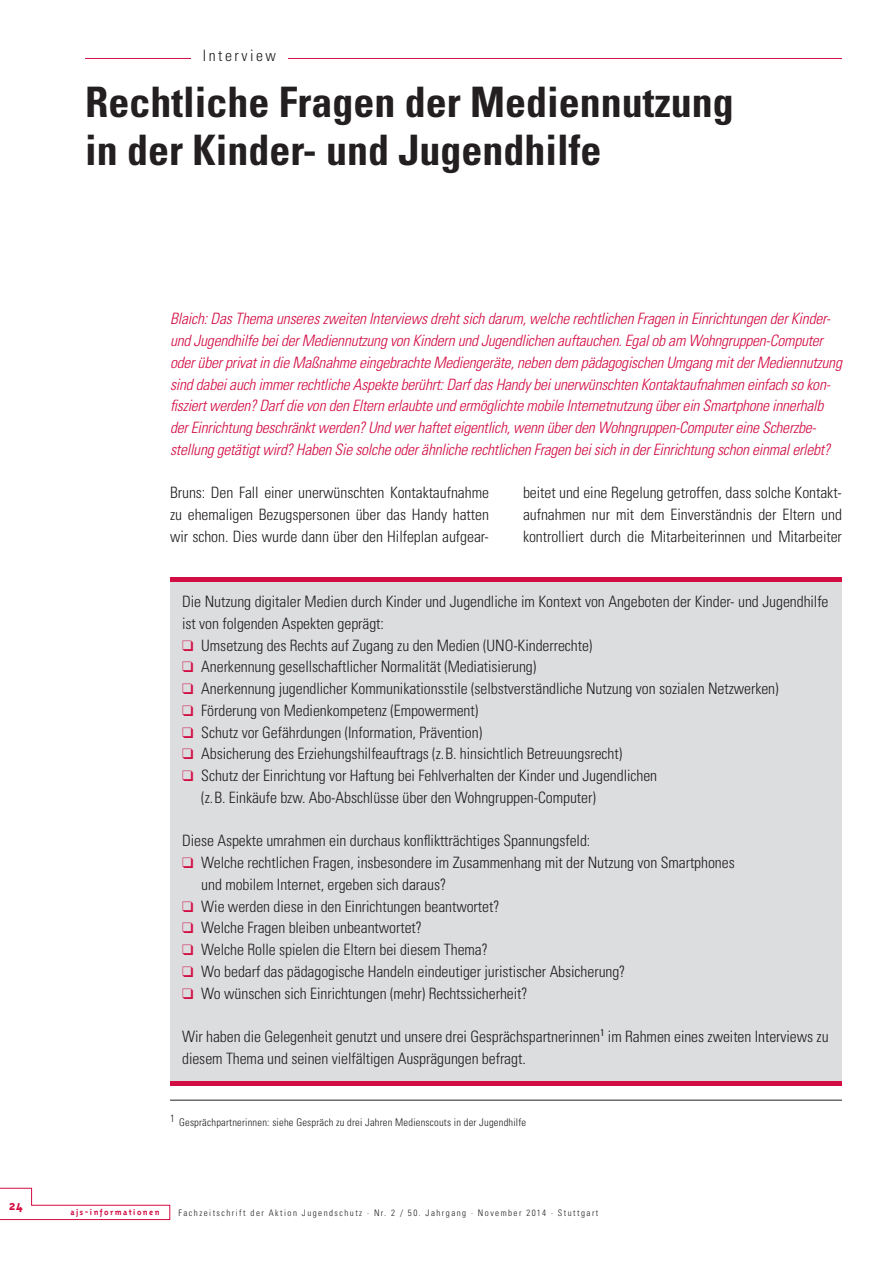
<style>
.page{position:relative;width:893px;height:1263px;background:#fff}
.page>*{position:absolute;margin:0;border:0;box-sizing:border-box;transform-origin:0 0}
.t1{font:700 condensed 42px/48px "Univers";color:#231f20}
.t2{font:300 condensed 15.6px/21.8px "Univers";letter-spacing:-.005em;color:#231f20}
.t3{font:italic 300 condensed 15.6px/21.8px "Univers";letter-spacing:-.015em;color:#d20d44}
.t4{font:300 condensed 15.6px "Univers";letter-spacing:.16em;color:#231f20}
.t5{font:700 15px "Triplex";color:#d20d44}
.t6{font:300 condensed 10.5px "Univers";letter-spacing:.02em;color:#231f20}
.t7{font:300 condensed 9px "Univers";letter-spacing:.16em;color:#231f20}
.t8{font:700 9px "Triplex";letter-spacing:.16em;color:#d20d44}
.s1{color:#d20d44}
</style>
<div class="page">
<svg style="left:0;top:1188px;width:170px;height:32px"></svg>
<hr style="left:85px;top:58px;width:757px;height:1px;background:#d20d44">
<div style="left:191px;top:49px;width:96px;height:20px;background:#fff"></div>
<div style="left:170px;top:578px;width:672px;height:507px;background:#dcdddf"></div>
<hr style="left:170px;top:577px;width:672px;height:4px;background:#d20d44">
<hr style="left:170px;top:1081px;width:672px;height:4px;background:#d20d44">
<hr style="left:170px;top:1100px;width:672px;height:1px;background:#231f20">
<p class="t4" style="left:203px;top:46px;width:75px">Interview</p>
<h1 class="t1" style="left:85px;top:77px;width:650px">Rechtliche Fragen der Mediennutzung in der Kinder- und Jugendhilfe</h1>
<p class="t5" style="left:9px;top:1196px;width:16px">24</p>
<p class="t3" style="left:170px;top:308px;width:673px">Blaich: Das Thema unseres zweiten Interviews dreht sich darum, welche rechtlichen Fragen in Einrichtungen der Kinder&shy;und Jugendhilfe bei der Mediennutzung von Kindern und Jugendlichen auftauchen. Egal ob am Wohngruppen-Computer oder über privat in die Maßnahme eingebrachte Mediengeräte, neben dem pädagogischen Umgang mit der Mediennutzung sind dabei auch immer rechtliche Aspekte berührt: Darf das Handy bei unerwünschten Kontaktaufnahmen einfach so kon&shy;fisziert werden? Darf die von den Eltern erlaubte und ermöglichte mobile Internetnutzung über ein Smartphone innerhalb der Einrichtung beschränkt werden? Und wer haftet eigentlich, wenn über den Wohngruppen-Computer eine Scherzbe&shy;stellung getätigt wird? Haben Sie solche oder ähnliche rechtlichen Fragen bei sich in der Einrichtung schon einmal erlebt?</p>
<p class="t2" style="left:170px;top:482px;width:320px;text-align:justify">Bruns: Den Fall einer unerwünschten Kontaktaufnahme zu ehemaligen Bezugspersonen über das Handy hatten wir schon. Dies wurde dann über den Hilfeplan aufgear-</p>
<p class="t2" style="left:523px;top:482px;width:320px;text-align:justify">beitet und eine Regelung getroffen, dass solche Kontakt&shy;aufnahmen nur mit dem Einverständnis der Eltern und kontrolliert durch die Mitarbeiterinnen und Mitarbeiter</p>
<p class="t2" style="left:182px;top:590px;width:648px">Die Nutzung digitaler Medien durch Kinder und Jugendliche im Kontext von Angeboten der Kinder- und Jugendhilfe ist von folgenden Aspekten geprägt:</p>
<p class="t2" style="left:182px;top:634px;width:412px"><span class="s1">❑</span> Umsetzung des Rechts auf Zugang zu den Medien (UNO-Kinderrechte)</p>
<p class="t2" style="left:182px;top:656px;width:356px"><span class="s1">❑</span> Anerkennung gesellschaftlicher Normalität (Mediatisierung)</p>
<p class="t2" style="left:182px;top:677px;width:598px"><span class="s1">❑</span> Anerkennung jugendlicher Kommunikationsstile (selbstverständliche Nutzung von sozialen Netzwerken)</p>
<p class="t2" style="left:182px;top:699px;width:298px"><span class="s1">❑</span> Förderung von Medienkompetenz (Empowerment)</p>
<p class="t2" style="left:182px;top:721px;width:301px"><span class="s1">❑</span> Schutz vor Gefährdungen (Information, Prävention)</p>
<p class="t2" style="left:182px;top:743px;width:442px"><span class="s1">❑</span> Absicherung des Erziehungshilfeauftrags (z.B. hinsichtlich Betreuungsrecht)</p>
<p class="t2" style="left:201px;top:764px;width:457px;text-indent:-19px"><span class="s1">❑</span> Schutz der Einrichtung vor Haftung bei Fehlverhalten der Kinder und Jugendlichen (z.B. Einkäufe bzw. Abo-Abschlüsse über den Wohngruppen-Computer)</p>
<p class="t2" style="left:182px;top:830px;width:410px">Diese Aspekte umrahmen ein durchaus konfliktträchtiges Spannungsfeld:</p>
<p class="t2" style="left:201px;top:851px;width:535px;text-indent:-19px"><span class="s1">❑</span> Welche rechtlichen Fragen, insbesondere im Zusammenhang mit der Nutzung von Smartphones und mobilem Internet, ergeben sich daraus?</p>
<p class="t2" style="left:182px;top:895px;width:319px"><span class="s1">❑</span> Wie werden diese in den Einrichtungen beantwortet?</p>
<p class="t2" style="left:182px;top:917px;width:241px"><span class="s1">❑</span> Welche Fragen bleiben unbeantwortet?</p>
<p class="t2" style="left:182px;top:938px;width:307px"><span class="s1">❑</span> Welche Rolle spielen die Eltern bei diesem Thema?</p>
<p class="t2" style="left:182px;top:960px;width:445px"><span class="s1">❑</span> Wo bedarf das pädagogische Handeln eindeutiger juristischer Absicherung?</p>
<p class="t2" style="left:182px;top:982px;width:347px"><span class="s1">❑</span> Wo wünschen sich Einrichtungen (mehr) Rechtssicherheit?</p>
<p class="t2" style="left:182px;top:1025px;width:648px">Wir haben die Gelegenheit genutzt und unsere drei Gesprächspartnerinnen<sup>1</sup> im Rahmen eines zweiten Interviews zu diesem Thema und seinen vielfältigen Ausprägungen befragt.</p>
<p class="t6" style="left:170px;top:1116px;width:358px">1 Gesprächpartnerinnen: siehe Gespräch zu drei Jahren Medienscouts in der Jugendhilfe</p>
<p class="t8" style="left:70px;top:1207px;width:91px">ajs-informationen</p>
<p class="t7" style="left:179px;top:1207px;width:421px">Fachzeitschrift der Aktion Jugendschutz · Nr. 2 / 50. Jahrgang · November 2014 · Stuttgart</p>
</div>
